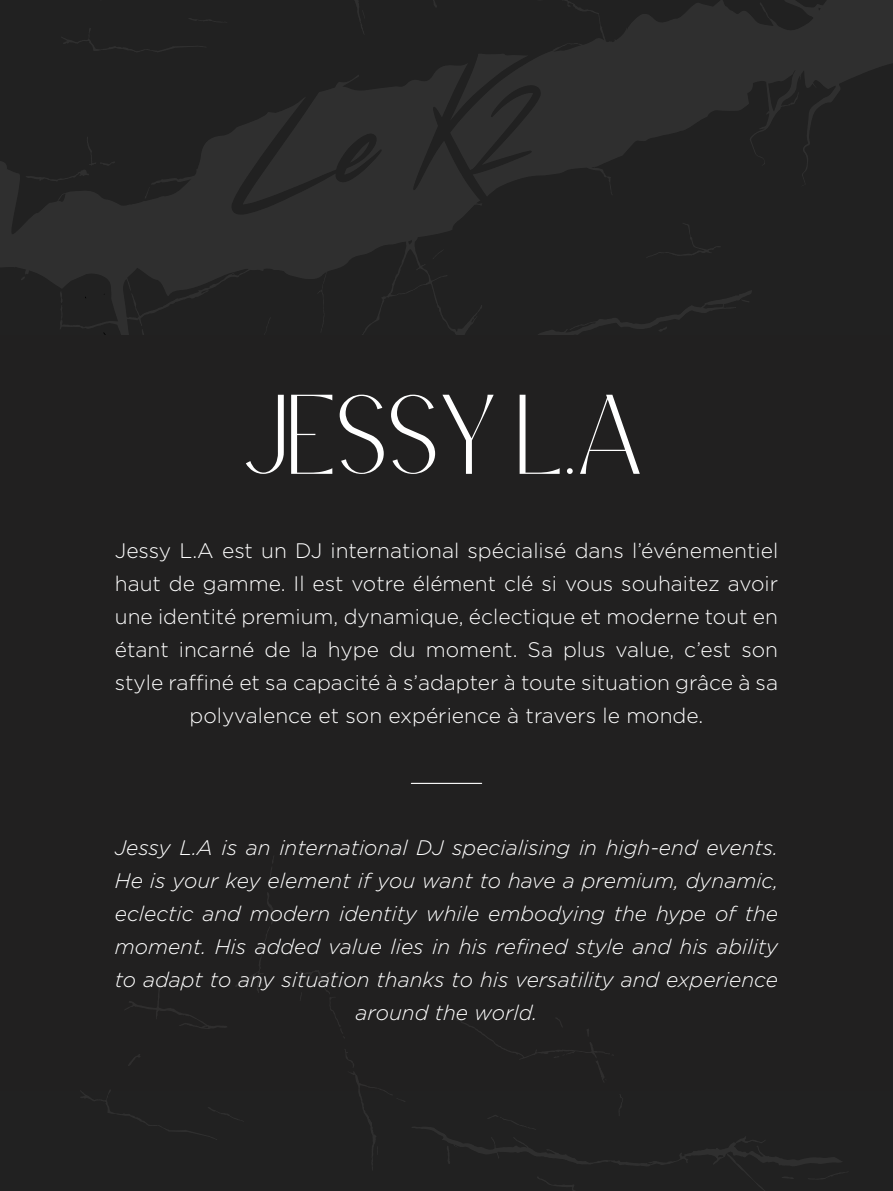
<style>
.page{position:relative;width:893px;height:1191px;background:#212121}
.page>*{position:absolute;margin:0;border:0;box-sizing:border-box;transform-origin:0 0}
.t1{font:75px "Callingstone";color:#fff}
.t2{font:300 21px/33px "Gotham";color:#fff;text-align:center}
.t3{font:italic 300 21px/33px "Gotham";color:#fff;text-align:center}
</style>
<div class="page">
<svg style="left:62px;top:18px;width:154px;height:34px"></svg>
<svg style="left:538px;top:290px;width:214px;height:45px"></svg>
<svg style="left:355px;top:0;width:9px;height:33px"></svg>
<svg style="left:648px;top:223px;width:72px;height:34px"></svg>
<svg style="left:0;top:75px;width:482px;height:260px"></svg>
<svg style="left:390px;top:0;width:503px;height:197px;fill:#2b2b2b"></svg>
<svg style="left:26px;top:136px;width:89px;height:46px"></svg>
<svg style="left:81px;top:893px;width:764px;height:298px"></svg>
<hr style="left:411px;top:783px;width:71px;height:1px;background:#fff">
<h1 class="t1" style="left:246px;top:389px;width:403px">JESSY L.A</h1>
<p class="t2" style="left:115px;top:533px;width:665px">Jessy L.A est un DJ international spécialisé dans l’événementiel haut de gamme. Il est votre élément clé si vous souhaitez avoir une identité premium, dynamique, éclectique et moderne tout en étant incarné de la hype du moment. Sa plus value, c’est son style raffiné et sa capacité à s’adapter à toute situation grâce à sa polyvalence et son expérience à travers le monde.</p>
<p class="t3" style="left:115px;top:830px;width:665px">Jessy L.A is an international DJ specialising in high-end events.<br>He is your key element if you want to have a premium, dynamic, eclectic and modern identity while embodying the hype of the moment. His added value lies in his refined style and his ability to adapt to any situation thanks to his versatility and experience around the world.</p>
</div>
